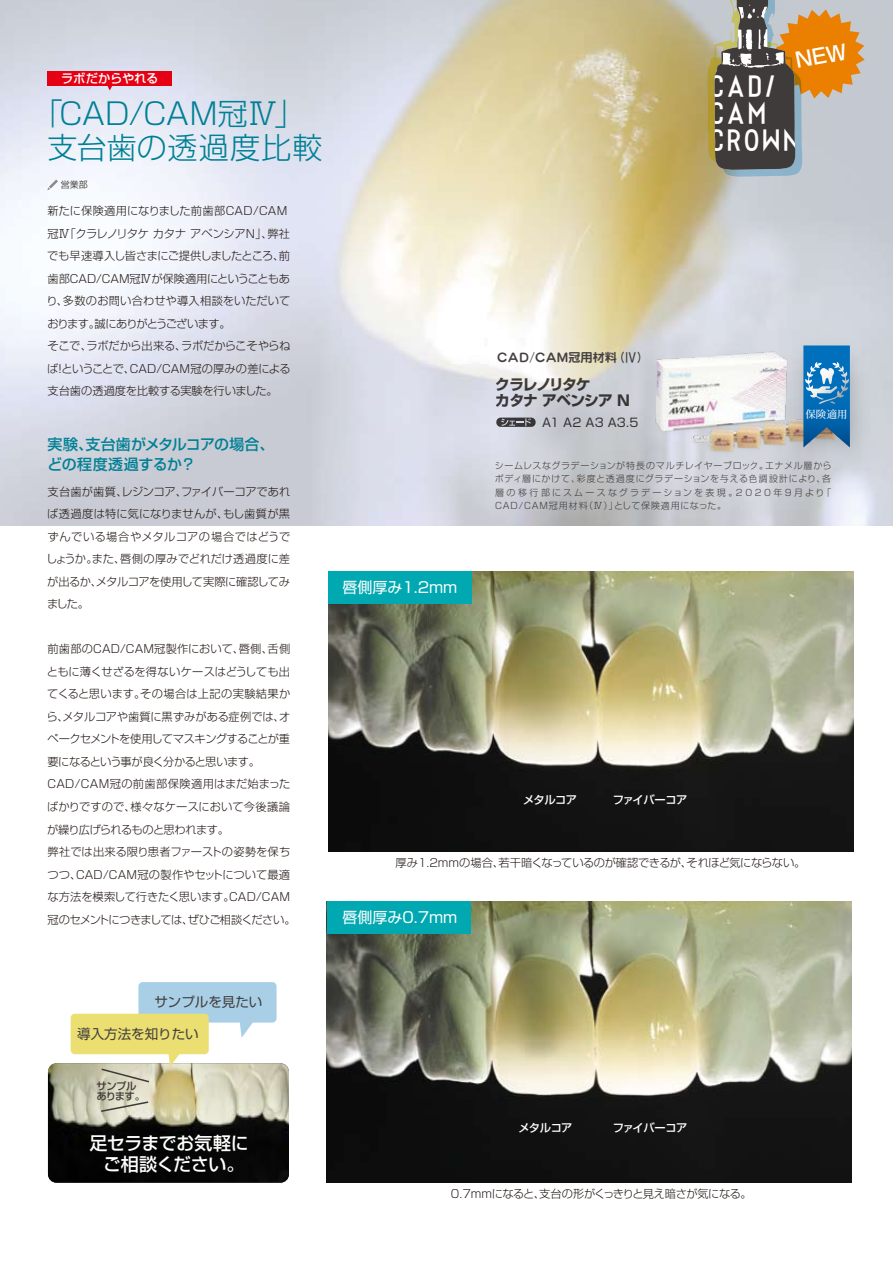
<style>
.page{position:relative;width:893px;height:1263px;background:#fff}
.page>*{position:absolute;margin:0;border:0;box-sizing:border-box;transform-origin:0 0}
.t1{font:300 30px/34.5px "Shin Go Pro";letter-spacing:.01em;color:#008095}
.t2{font:26.7px/26.7px "bananaslip";color:#fff}
.t3{font:500 18px/21px "Shin Go Pro";letter-spacing:-.025em;color:#fff;text-align:center}
.t4{font:500 15px/20.2px "Shin Go Pro";letter-spacing:-.005em;color:#008095}
.t5{font:15px "Shin Go Pro";color:#fff}
.t6{font:700 14.7px/16.4px "Shin Go Pro";letter-spacing:-.065em;color:#454140}
.t7{font:13.5px "Shin Go Pro";color:#454140}
.t8{font:500 12.3px "Shin Go Pro";letter-spacing:-.02em;color:#fff}
.t9{font:12.15px "NIS R8 RKSJ H";letter-spacing:-.04em;color:#454140}
.t10{font:11.85px "Shin Go Pro";letter-spacing:.01em;color:#454140}
.t11{font:300 11.25px/22.5px "Shin Go Pro";letter-spacing:-.02em;color:#231916}
.t12{font:300 11.25px "Shin Go Pro";letter-spacing:-.04em;color:#231916}
.t13{font:500 11.25px "Shin Go Pro";letter-spacing:-.05em;color:#fff}
.t14{font:500 10.35px/10.5px "Shin Go Pro";letter-spacing:-.05em;color:#3e3a39}
.t15{font:500 10.35px "Koz Min Pro";color:#fff}
.t16{font:300 9px/13.5px "Shin Go Pro";letter-spacing:.125em;color:#3f3b3a;text-align:justify}
.t17{font:300 9px "Shin Go Pro";color:#231916}
</style>
<div class="page">
<img style="left:0;top:0;width:893px;height:525px">
<img style="left:327px;top:902px;width:524px;height:280px">
<img style="left:329px;top:571px;width:524px;height:280px">
<div style="left:327px;top:902px;width:143px;height:32px;background:#00a8b1"></div>
<img style="left:48px;top:1063px;width:241px;height:120px;border-radius:9px">
<img style="left:640px;top:342px;width:114px;height:119px">
<svg style="left:47px;top:180px;width:11px;height:10px"></svg>
<svg style="left:496px;top:418px;width:40px;height:9px"></svg>
<svg style="left:501px;top:418px;width:30px;height:8px"></svg>
<div style="left:138px;top:982px;width:139px;height:40px;background:#a8cfe6;border-radius:4px"></div>
<div style="left:71px;top:1014px;width:138px;height:40px;background:#ebdf71;border-radius:4px"></div>
<svg style="left:239px;top:1022px;width:15px;height:16px"></svg>
<svg style="left:168px;top:1054px;width:14px;height:13px"></svg>
<svg style="left:100px;top:1067px;width:51px;height:16px"></svg>
<svg style="left:99px;top:1100px;width:51px;height:13px"></svg>
<div style="left:47px;top:71px;width:125px;height:14px;background:#e60013"></div>
<svg style="left:107px;top:85px;width:6px;height:5px"></svg>
<div style="left:329px;top:571px;width:143px;height:32px;background:#00a8b1"></div>
<img style="left:754px;top:305px;width:139px;height:200px">
<svg style="left:803px;top:345px;width:47px;height:102px;background:#2f7fb9"></svg>
<svg style="left:708px;top:0;width:157px;height:177px;background:#99876f"></svg>
<p class="t8" style="left:61px;top:68px;width:99px">ラボだからやれる</p>
<p class="t1" style="left:47px;top:92px;width:276px">｢CAD/CAM冠Ⅳ｣支台歯の透過度比較</p>
<p class="t17" style="left:61px;top:177px;width:28px">営業部</p>
<p class="t11" style="left:46px;top:199px;width:246px">新たに保険適用になりました前歯部CAD/CAM冠Ⅳ「クラレノリタケ カタナ アベンシアＮ」、弊社でも早速導入し皆さまにご提供しましたところ、前歯部CAD/CAM冠Ⅳが保険適用にということもあり、多数のお問い合わせや導入相談をいただいております。誠にありがとうございます。<br>そこで、ラボだから出来る、ラボだからこそやらねば！ということで、CAD/CAM冠の厚みの差による支台歯の透過度を比較する実験を行いました。</p>
<p class="t4" style="left:47px;top:432px;width:229px">実験、支台歯がメタルコアの場合、どの程度透過するか？</p>
<p class="t11" style="left:46px;top:479px;width:246px;text-align:justify">支台歯が歯質、レジンコア、ファイバーコアであれば透過度は特に気になりませんが、もし歯質が黒ずんでいる場合やメタルコアの場合ではどうでしょうか。また、唇側の厚みでどれだけ透過度に差が出るか、メタルコアを使用して実際に確認してみました。</p>
<p class="t11" style="left:47px;top:637px;width:251px">前歯部のCAD/CAM冠製作において、唇側、舌側ともに薄くせざるを得ないケースはどうしても出てくると思います。その場合は上記の実験結果から、メタルコアや歯質に黒ずみがある症例では、オペークセメントを使用してマスキングすることが重要になるという事が良く分かると思います。<br>CAD/CAM冠の前歯部保険適用はまだ始まったばかりですので、様々なケースにおいて今後議論が繰り広げられるものと思われます。<br>弊社では出来る限り患者ファーストの姿勢を保ちつつ、CAD/CAM冠の製作やセットについて最適な方法を模索して行きたく思います。CAD/CAM冠のセメントにつきましては、ぜひご相談ください。</p>
<p class="t2" style="left:709px;top:75px;width:94px">CAD/<br>CAM<br>CROWN</p>
<p class="t9" style="left:496px;top:351px;width:148px">ＣＡＤ/ＣＡＭ冠用材料 (Ⅳ)</p>
<h3 class="t6" style="left:496px;top:374px;width:135px">クラレノリタケ<br>カタナ アベンシア N</h3>
<p class="t10" style="left:542px;top:413px;width:98px">A1 A2 A3 A3.5</p>
<p class="t15" style="left:805px;top:406px;width:44px">保険適用</p>
<p class="t5" style="left:342px;top:574px;width:116px">唇側厚み1.2mm</p>
<p class="t16" style="left:495px;top:457px;width:338px">シームレスなグラデーションが特長のマルチレイヤーブロック。エナメル層からボディ層にかけて、彩度と透過度にグラデーションを与える色調設計により、各層の移行部にスムースなグラデーションを表現。2020年9月より「CAD/CAM冠用材料（Ⅳ）」として保険適用になった。</p>
<p class="t13" style="left:523px;top:790px;width:55px">メタルコア</p>
<p class="t13" style="left:613px;top:790px;width:76px">ファイバーコア</p>
<p class="t11" style="left:395px;top:850px;width:411px">厚み1.2mmの場合、若干暗くなっているのが確認できるが、それほど気にならない。</p>
<p class="t5" style="left:342px;top:905px;width:116px">唇側厚み0.7mm</p>
<p class="t7" style="left:154px;top:991px;width:109px">サンプルを見たい</p>
<p class="t7" style="left:77px;top:1023px;width:123px">導入方法を知りたい</p>
<p class="t14" style="left:96px;top:1079px;width:50px">サンプルあります。</p>
<p class="t3" style="left:90px;top:1130px;width:161px">足セラまでお気軽にご相談ください。</p>
<p class="t13" style="left:519px;top:1118px;width:55px">メタルコア</p>
<p class="t13" style="left:613px;top:1118px;width:76px">ファイバーコア</p>
<p class="t12" style="left:451px;top:1184px;width:302px">0.7mmになると、支台の形がくっきりと見え暗さが気になる。</p>
</div>
